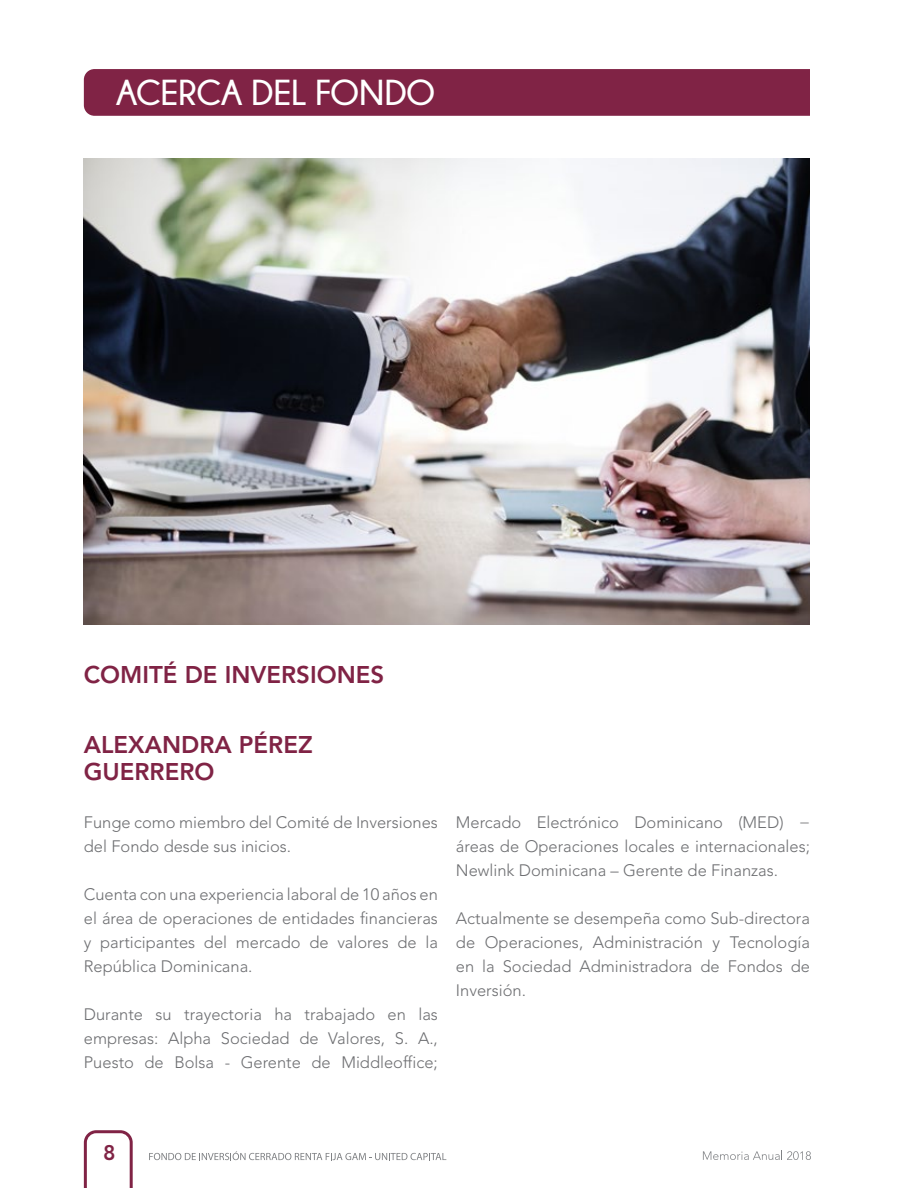
<style>
.page{position:relative;width:918px;height:1188px;background:#fff}
.page>*{position:absolute;margin:0;border:0;box-sizing:border-box;transform-origin:0 0}
.t1{font:700 36px "Champagne&Limousines";color:#fff}
.t2{font:800 24px/27px "Avenir LT Std";color:#802345}
.t3{font:800 21px "Avenir LT Std";color:#802345}
.t4{font:300 16.5px/24px "Avenir LT Std";color:#6d6e71;text-align:justify}
</style>
<div class="page">
<svg style="left:84px;top:1130px;width:49px;height:58px"></svg>
<svg style="left:149px;top:1151px;width:297px;height:9px"></svg>
<svg style="left:703px;top:1151px;width:108px;height:9px"></svg>
<div style="left:84px;top:69px;width:726px;height:47px;background:#802345"></div>
<img style="left:84px;top:158px;width:726px;height:466px">
<h1 class="t1" style="left:116px;top:73px;width:320px">ACERCA DEL FONDO</h1>
<h2 class="t2" style="left:84px;top:662px;width:302px">COMITÉ DE INVERSIONES</h2>
<h2 class="t2" style="left:84px;top:731px;width:230px">ALEXANDRA PÉREZ<br>GUERRERO</h2>
<p class="t4" style="left:84px;top:810px;width:356px">Funge como miembro del Comité de Inversiones del Fondo desde sus inicios.</p>
<p class="t4" style="left:84px;top:882px;width:356px">Cuenta con una experiencia laboral de 10 años en el área de operaciones de entidades financieras y participantes del mercado de valores de la República Dominicana.</p>
<p class="t4" style="left:84px;top:1002px;width:356px">Durante su trayectoria ha trabajado en las empresas: Alpha Sociedad de Valores, S. A., Puesto de Bolsa - Gerente de Middleoffice;</p>
<p class="t4" style="left:456px;top:810px;width:356px">Mercado Electrónico Dominicano (MED) − áreas de Operaciones locales e internacionales; Newlink Dominicana – Gerente de Finanzas.</p>
<p class="t4" style="left:456px;top:906px;width:356px">Actualmente se desempeña como Sub-directora de Operaciones, Administración y Tecnología en la Sociedad Administradora de Fondos de Inversión.</p>
<p class="t3" style="left:103px;top:1140px;width:14px">8</p>
</div>
